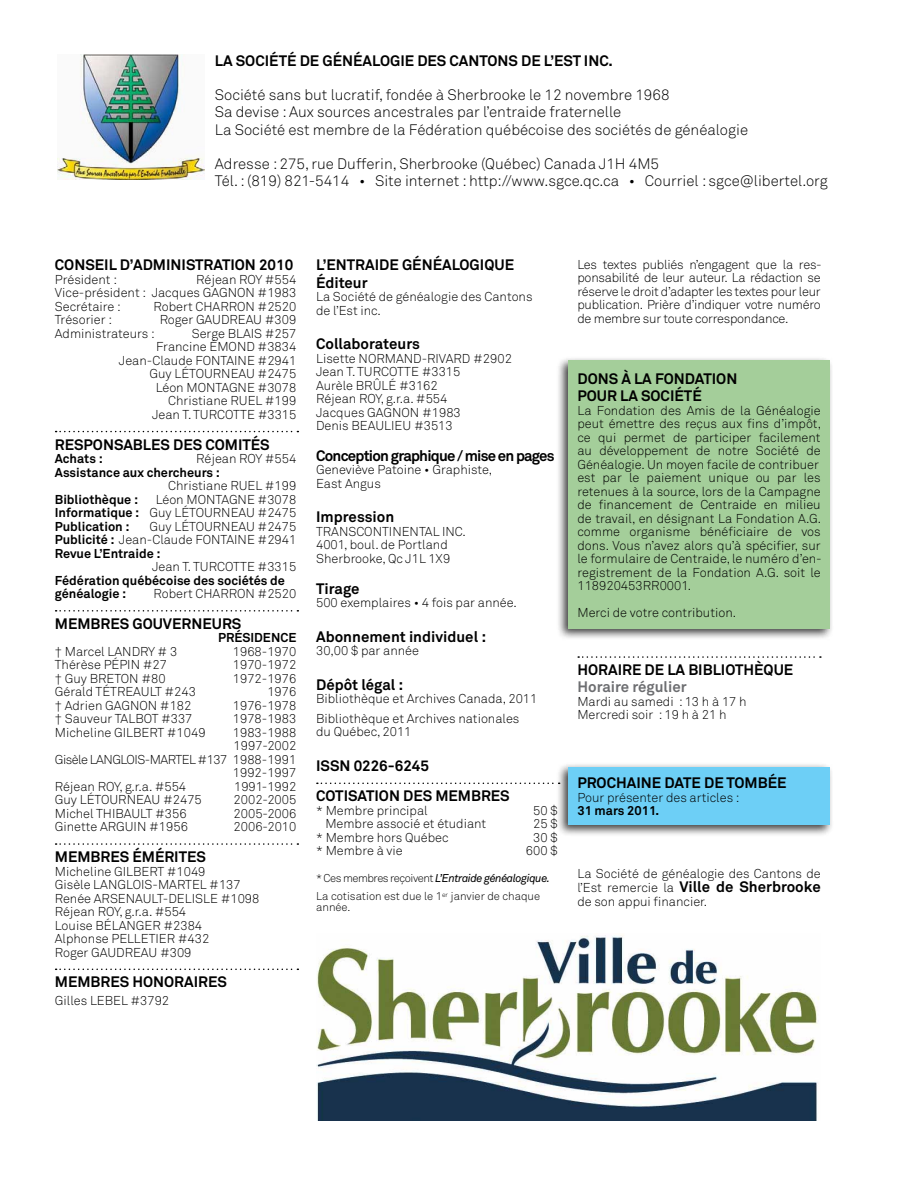
<style>
.page{position:relative;width:918px;height:1188px;background:#fff}
.page>*{position:absolute;margin:0;border:0;box-sizing:border-box;transform-origin:0 0}
.t1{font:700 15px/17.2px "Akkurat";color:#000}
.t2{font:300 15px/17.2px "Akkurat";color:#000}
.t3{font:700 15px "Akkurat";letter-spacing:-.05em;color:#000}
.t4{font:700 15px "Akkurat";color:#6d6e71}
.t5{font:300 12.75px/13.5px "Akkurat";color:#000}
.t6{font:700 12.75px/13.5px "Akkurat";color:#000}
.t7{font:300 12.75px "Akkurat";letter-spacing:-.04em;color:#000}
.t8{font:300 11.25px/18px "Akkurat";color:#000}
.s1{font-weight:700}
.s2{font-weight:400;font-style:italic}
.s3{font-weight:300;font-size:12.75px}
</style>
<div class="page">
<div style="left:556px;top:356px;width:278px;height:285px;background:#000;opacity:.75"></div>
<div style="left:568px;top:361px;width:261px;height:268px;background:#a4ce9a"></div>
<div style="left:556px;top:762px;width:278px;height:75px;background:#000;opacity:.75"></div>
<div style="left:568px;top:767px;width:261px;height:58px;background:#6dcff6"></div>
<img style="left:58px;top:54px;width:146px;height:125px">
<svg style="left:56px;top:431px;width:242px;height:1px"></svg>
<svg style="left:56px;top:610px;width:242px;height:2px"></svg>
<svg style="left:56px;top:843px;width:242px;height:2px"></svg>
<svg style="left:56px;top:969px;width:242px;height:1px"></svg>
<svg style="left:317px;top:783px;width:243px;height:1px"></svg>
<svg style="left:578px;top:656px;width:243px;height:2px"></svg>
<img style="left:316px;top:935px;width:503px;height:185px">
<p class="t1" style="left:215px;top:52px;width:400px">LA SOCIÉTÉ DE GÉNÉALOGIE DES CANTONS DE L’EST INC.</p>
<p class="t2" style="left:215px;top:86px;width:535px">Société sans but lucratif, fondée à Sherbrooke le 12 novembre 1968<br>Sa devise :Aux sources ancestrales par l’entraide fraternelle<br>La Société est membre de la Fédération québécoise des sociétés de généalogie</p>
<p class="t2" style="left:215px;top:155px;width:615px">Adresse : 275, rue Dufferin, Sherbrooke (Québec) Canada J1H 4M5<br>Tél. : (819) 821-5414 • Site internet : http://www.sgce.qc.ca • Courriel : sgce@libertel.org</p>
<p class="t1" style="left:55px;top:257px;width:240px">CONSEIL D’ADMINISTRATION 2010</p>
<p class="t5" style="left:55px;top:273px;width:64px">Président :</p>
<p class="t5" style="left:55px;top:273px;width:243px;text-align:justify;text-indent:141px">Réjean ROY #554<br>Vice-président : Jacques GAGNON #1983<br>Secrétaire :</p>
<p class="t5" style="left:154px;top:300px;width:144px">Robert CHARRON #2520</p>
<p class="t5" style="left:55px;top:313px;width:59px">Trésorier :</p>
<p class="t5" style="left:160px;top:313px;width:138px">Roger GAUDREAU #309</p>
<p class="t5" style="left:55px;top:327px;width:101px">Administrateurs :</p>
<p class="t5" style="left:119px;top:327px;width:179px;text-align:right">Serge BLAIS #257<br>Francine ÉMOND #3834<br>Jean-Claude FONTAINE #2941<br>Guy LÉTOURNEAU #2475<br>Léon MONTAGNE #3078<br>Christiane RUEL #199<br>Jean T. TURCOTTE #3315</p>
<p class="t1" style="left:55px;top:436px;width:216px">RESPONSABLES DES COMITÉS</p>
<p class="t6" style="left:55px;top:452px;width:49px">Achats :</p>
<p class="t5" style="left:196px;top:452px;width:102px">Réjean ROY #554</p>
<p class="t6" style="left:55px;top:465px;width:167px">Assistance aux chercheurs :</p>
<p class="t5" style="left:168px;top:479px;width:130px">Christiane RUEL #199</p>
<p class="t6" style="left:55px;top:492px;width:85px">Bibliothèque :</p>
<p class="t5" style="left:55px;top:493px;width:243px;text-align:justify;text-indent:101px">Léon MONTAGNE #3078<br><span class="s1">Informatique :</span> Guy LÉTOURNEAU #2475<br><span class="s1">Publication :</span></p>
<p class="t5" style="left:55px;top:520px;width:243px;text-align:justify;text-indent:95px">Guy LÉTOURNEAU #2475<br><span class="s1">Publicité :</span> Jean-Claude FONTAINE #2941<br><span class="s1">Revue L’Entraide :</span></p>
<p class="t5" style="left:152px;top:560px;width:146px">Jean T. TURCOTTE #3315</p>
<p class="t6" style="left:55px;top:573px;width:232px">Fédération québécoise des sociétés de généalogie :</p>
<p class="t5" style="left:154px;top:587px;width:144px">Robert CHARRON #2520</p>
<p class="t1" style="left:55px;top:615px;width:188px">MEMBRES GOUVERNEURS</p>
<p class="t6" style="left:218px;top:631px;width:80px">PRÉSIDENCE</p>
<p class="t5" style="left:55px;top:645px;width:124px">† Marcel LANDRY # 3</p>
<p class="t5" style="left:233px;top:645px;width:65px">1968-1970</p>
<p class="t5" style="left:55px;top:658px;width:114px">Thérèse PÉPIN #27</p>
<p class="t5" style="left:233px;top:658px;width:65px">1970-1972</p>
<p class="t5" style="left:55px;top:672px;width:112px">† Guy BRETON #80</p>
<p class="t5" style="left:233px;top:672px;width:65px">1972-1976</p>
<p class="t5" style="left:55px;top:685px;width:143px">Gérald TÉTREAULT #243</p>
<p class="t5" style="left:267px;top:685px;width:30px">1976</p>
<p class="t5" style="left:55px;top:699px;width:138px">† Adrien GAGNON #182</p>
<p class="t5" style="left:233px;top:699px;width:65px">1976-1978</p>
<p class="t5" style="left:55px;top:712px;width:139px">† Sauveur TALBOT #337</p>
<p class="t5" style="left:233px;top:712px;width:65px">1978-1983</p>
<p class="t5" style="left:55px;top:726px;width:152px">Micheline GILBERT #1049</p>
<p class="t5" style="left:233px;top:726px;width:65px">1983-1988</p>
<p class="t5" style="left:234px;top:739px;width:64px">1997-2002</p>
<p class="t7" style="left:55px;top:752px;width:243px">Gisèle LANGLOIS-MARTEL#137 1988-1991</p>
<p class="t5" style="left:233px;top:766px;width:65px">1992-1997</p>
<p class="t5" style="left:55px;top:780px;width:133px">Réjean ROY, g.r.a. #554</p>
<p class="t5" style="left:234px;top:780px;width:64px">1991-1992</p>
<p class="t5" style="left:55px;top:793px;width:148px">Guy LÉTOURNEAU #2475</p>
<p class="t5" style="left:234px;top:793px;width:64px">2002-2005</p>
<p class="t5" style="left:55px;top:807px;width:133px">Michel THIBAULT #356</p>
<p class="t5" style="left:234px;top:807px;width:64px">2005-2006</p>
<p class="t5" style="left:55px;top:820px;width:135px">Ginette ARGUIN #1956</p>
<p class="t5" style="left:234px;top:820px;width:64px">2006-2010</p>
<p class="t1" style="left:55px;top:848px;width:153px">MEMBRES ÉMÉRITES</p>
<p class="t5" style="left:55px;top:865px;width:206px">Micheline GILBERT #1049<br>Gisèle LANGLOIS-MARTEL #137<br>Renée ARSENAULT-DELISLE #1098<br>Réjean ROY, g.r.a. #554<br>Louise BÉLANGER #2384<br>Alphonse PELLETIER #432<br>Roger GAUDREAU #309</p>
<p class="t1" style="left:55px;top:974px;width:174px">MEMBRES HONORAIRES</p>
<p class="t5" style="left:55px;top:994px;width:116px">Gilles LEBEL #3792</p>
<p class="t1" style="left:316px;top:257px;width:199px">L’ENTRAIDE GÉNÉALOGIQUE<br>Éditeur</p>
<p class="t5" style="left:316px;top:290px;width:218px">La Société de généalogie des Cantons de l’Est inc.</p>
<p class="t1" style="left:316px;top:335px;width:105px">Collaborateurs</p>
<p class="t5" style="left:316px;top:352px;width:197px">Lisette NORMAND-RIVARD #2902<br>Jean T. TURCOTTE #3315<br>Aurèle BRÛLÉ #3162<br>Réjean ROY, g.r.a. #554<br>Jacques GAGNON #1983<br>Denis BEAULIEU #3513</p>
<p class="t3" style="left:316px;top:446px;width:240px">Conception graphique / mise en pages</p>
<p class="t5" style="left:316px;top:463px;width:178px">Geneviève Patoine • Graphiste,<br>East Angus</p>
<p class="t1" style="left:316px;top:509px;width:80px">Impression</p>
<p class="t5" style="left:316px;top:525px;width:151px">TRANSCONTINENTAL INC.<br>4001, boul. de Portland<br>Sherbrooke, Qc J1L 1X9</p>
<p class="t1" style="left:316px;top:580px;width:45px">Tirage</p>
<p class="t5" style="left:316px;top:596px;width:202px">500 exemplaires • 4 fois par année.</p>
<p class="t1" style="left:316px;top:628px;width:172px">Abonnement individuel :</p>
<p class="t5" style="left:316px;top:644px;width:104px">30,00 $ par année</p>
<p class="t1" style="left:316px;top:676px;width:89px">Dépôt légal :</p>
<p class="t5" style="left:316px;top:689px;width:223px;line-height:19.5px">Bibliothèque et Archives Canada, 2011<br>Bibliothèque et Archives nationales</p>
<p class="t5" style="left:316px;top:725px;width:97px">du Québec, 2011</p>
<p class="t1" style="left:316px;top:750px;width:195px;line-height:30.8px">ISSN 0226-6245<br>COTISATION DES MEMBRES</p>
<p class="t5" style="left:316px;top:804px;width:113px">* Membre principal</p>
<p class="t5" style="left:533px;top:804px;width:26px">50$</p>
<p class="t5" style="left:325px;top:817px;width:162px">Membre associé et étudiant</p>
<p class="t5" style="left:533px;top:817px;width:26px">25$</p>
<p class="t5" style="left:316px;top:831px;width:134px">* Membre hors Québec</p>
<p class="t5" style="left:533px;top:831px;width:26px">30$</p>
<p class="t5" style="left:316px;top:844px;width:88px">* Membre à vie</p>
<p class="t5" style="left:526px;top:844px;width:33px">600 $</p>
<p class="t8" style="left:316px;top:870px;width:235px">* Ces membres reçoivent <span class="s2">L’Entraide généalogique.<br></span>La cotisation est due le 1<sup>er</sup> janvier de chaque</p>
<p class="t8" style="left:316px;top:898px;width:36px">année.</p>
<p class="t5" style="left:577px;top:258px;width:246px;text-align:justify">Les textes publiés n’engagent que la res&shy;ponsabilité de leur auteur. La rédaction se réserve le droit d’adapter les textes pour leur publication. Prière d’indiquer votre numéro de membre sur toute correspondance.</p>
<p class="t1" style="left:577px;top:370px;width:161px">DONS À LA FONDATION<br>POUR LA SOCIÉTÉ</p>
<p class="t5" style="left:577px;top:404px;width:246px">La Fondation des Amis de la Généalogie peut émettre des reçus aux fins d’impôt, ce qui permet de participer facilement au développement de notre Société de Généalogie. Un moyen facile de contribuer est par le paiement unique ou par les retenues à la source, lors de la Campagne de financement de Centraide en milieu de travail, en désignant La Fondation A.G. comme organisme bénéficiaire de vos dons. Vous n’avez alors qu’à spécifier, sur le formulaire de Centraide, le numéro d’en&shy;registrement de la Fondation A.G. soit le 118920453RR0001.</p>
<p class="t5" style="left:577px;top:606px;width:160px">Merci de votre contribution.</p>
<p class="t1" style="left:577px;top:661px;width:217px">HORAIRE DE LA BIBLIOTHÈQUE</p>
<p class="t4" style="left:577px;top:678px;width:111px">Horaire régulier</p>
<p class="t5" style="left:577px;top:695px;width:171px">Mardi au samedi : 13 h à 17 h<br>Mercredi soir : 19 h à 21 h</p>
<p class="t1" style="left:577px;top:775px;width:211px">PROCHAINE DATE DE TOMBÉE</p>
<p class="t5" style="left:577px;top:791px;width:164px">Pour présenter des articles :</p>
<p class="t6" style="left:577px;top:804px;width:83px">31 mars 2011.</p>
<p class="t5" style="left:577px;top:867px;width:245px">La Société de généalogie des Cantons de</p>
<p class="t1" style="left:577px;top:878px;width:245px"><span class="s3">l’Est remercie la</span> Ville de Sherbrooke</p>
<p class="t5" style="left:577px;top:895px;width:131px">de son appui financier.</p>
</div>
